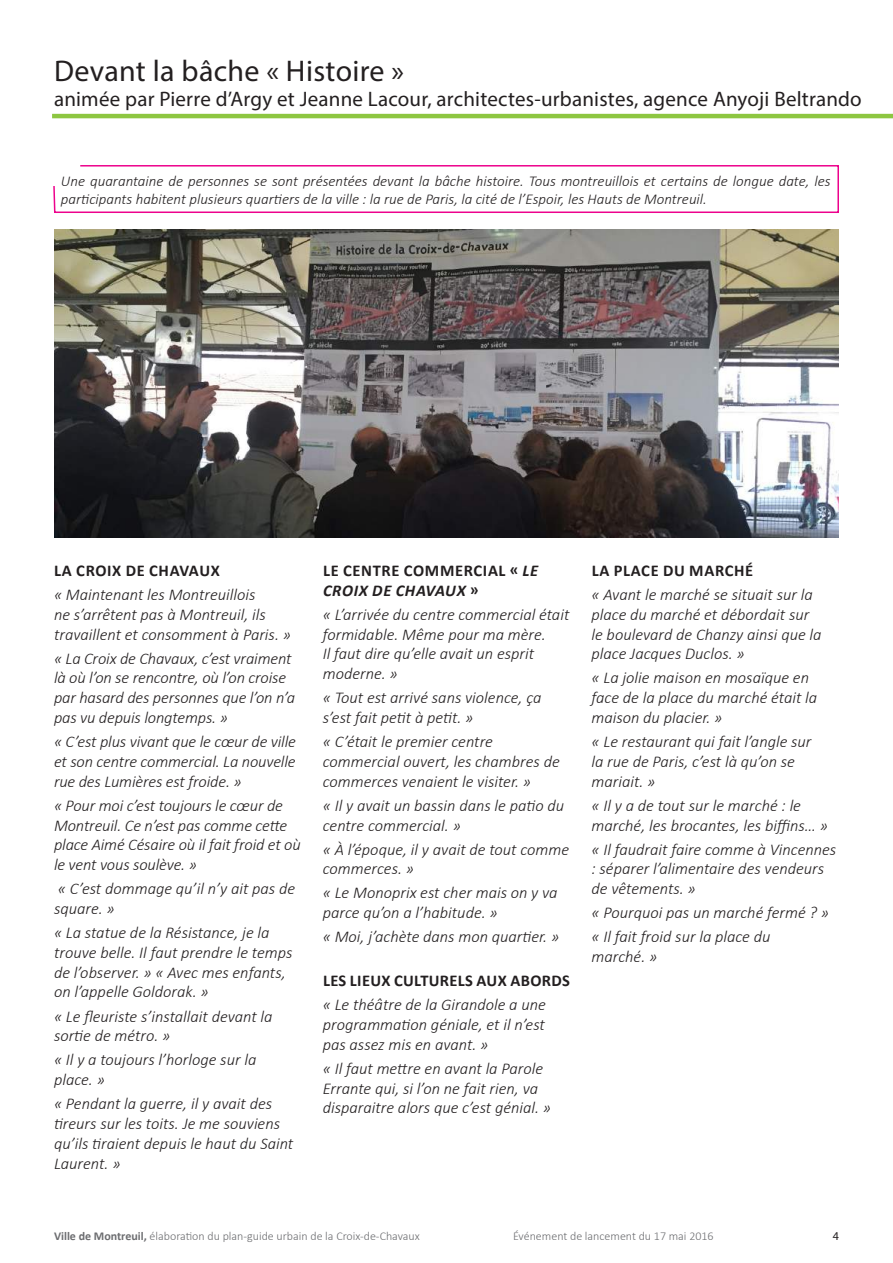
<style>
.page{position:relative;width:893px;height:1263px;background:#fff}
.page>*{position:absolute;margin:0;border:0;box-sizing:border-box;transform-origin:0 0}
.t1{font:30px "Myriad Pro";letter-spacing:.01em;color:#231f20}
.t2{font:21px "Myriad Pro";letter-spacing:.01em;color:#231f20}
.t3{font:italic 300 16.5px/19.8px "Calibri";color:#231f20}
.t4{font:700 16.5px/19.8px "Calibri";letter-spacing:.04em;color:#231f20}
.t5{font:700 16.5px "Calibri";letter-spacing:.02em;color:#231f20}
.t6{font:italic 300 15px/18px "Calibri";color:#231f20}
.t7{font:300 12px "Calibri";color:#6c6d70}
.t8{font:12px "Myriad Pro";color:#231f20}
.s1{font-style:italic}
.s2{font-weight:700}
</style>
<div class="page">
<svg style="left:53px;top:165px;width:786px;height:48px"></svg>
<img style="left:54px;top:229px;width:785px;height:308px">
<hr style="left:52px;top:114px;width:841px;height:4px;background:#8dc641">
<h1 class="t1" style="left:54px;top:52px;width:352px">Devant la bâche « Histoire »</h1>
<p class="t2" style="left:54px;top:86px;width:809px">animée par Pierre d’Argy et Jeanne Lacour, architectes-urbanistes, agence Anyoji Beltrando</p>
<p class="t6" style="left:61px;top:172px;width:771px">Une quarantaine de personnes se sont présentées devant la bâche histoire. Tous montreuillois et certains de longue date, les participants habitent plusieurs quartiers de la ville : la rue de Paris, la cité de l’Espoir, les Hauts de Montreuil.</p>
<p class="t4" style="left:54px;top:560px;width:167px">LA CROIX DE CHAVAUX</p>
<p class="t3" style="left:54px;top:584px;width:238px">« Maintenant les Montreuillois<br>ne s’arrêtent pas à Montreuil, ils travaillent et consomment à Paris. »</p>
<p class="t3" style="left:54px;top:648px;width:243px">« La Croix de Chavaux, c’est vraiment là où l’on se rencontre, où l’on croise par hasard des personnes que l’on n’a pas vu depuis longtemps. »</p>
<p class="t3" style="left:54px;top:731px;width:243px;text-align:justify">« C’est plus vivant que le cœur de ville et son centre commercial. La nouvelle rue des Lumières est froide. »</p>
<p class="t3" style="left:54px;top:795px;width:248px">« Pour moi c’est toujours le cœur de<br>Montreuil. Ce n’est pas comme cette place Aimé Césaire où il fait froid et où le vent vous soulève. »</p>
<p class="t3" style="left:54px;top:879px;width:243px">« C’est dommage qu’il n’y ait pas de square. »</p>
<p class="t3" style="left:54px;top:922px;width:240px">« La statue de la Résistance, je la trouve belle. Il faut prendre le temps de l’observer. » « Avec mes enfants, on l’appelle Goldorak. »</p>
<p class="t3" style="left:54px;top:1006px;width:220px">« Le fleuriste s’installait devant la sortie de métro. »</p>
<p class="t3" style="left:54px;top:1050px;width:204px">« Il y a toujours l’horloge sur la place. »</p>
<p class="t3" style="left:54px;top:1094px;width:241px">« Pendant la guerre, il y avait des tireurs sur les toits. Je me souviens qu’ils tiraient depuis le haut du Saint<br>Laurent. »</p>
<p class="t4" style="left:323px;top:560px;width:217px">LE CENTRE COMMERCIAL « <span class="s1">LE<br>CROIX DE CHAVAUX</span> »</p>
<p class="t3" style="left:323px;top:604px;width:248px">« L’arrivée du centre commercial était formidable. Même pour ma mère.<br>Il faut dire qu’elle avait un esprit moderne. »</p>
<p class="t3" style="left:323px;top:688px;width:220px">« Tout est arrivé sans violence, ça s’est fait petit à petit. »</p>
<p class="t3" style="left:323px;top:731px;width:239px">« C’était le premier centre commercial ouvert, les chambres de commerces venaient le visiter. »</p>
<p class="t3" style="left:323px;top:795px;width:243px">« Il y avait un bassin dans le patio du centre commercial. »</p>
<p class="t3" style="left:323px;top:839px;width:248px">« À l’époque, il y avait de tout comme commerces. »</p>
<p class="t3" style="left:323px;top:883px;width:236px">« Le Monoprix est cher mais on y va parce qu’on a l’habitude. »</p>
<p class="t3" style="left:323px;top:927px;width:238px">« Moi, j’achète dans mon quartier. »</p>
<p class="t5" style="left:323px;top:970px;width:248px">LES LIEUX CULTURELS AUX ABORDS</p>
<p class="t3" style="left:323px;top:995px;width:225px;text-align:justify">« Le théâtre de la Girandole a une programmation géniale, et il n’est pas assez mis en avant. »</p>
<p class="t3" style="left:323px;top:1058px;width:230px">« Il faut mettre en avant la Parole<br>Errante qui, si l’on ne fait rien, va disparaitre alors que c’est génial. »</p>
<p class="t4" style="left:592px;top:560px;width:163px">LA PLACE DU MARCHÉ</p>
<p class="t3" style="left:591px;top:584px;width:232px">« Avant le marché se situait sur la place du marché et débordait sur le boulevard de Chanzy ainsi que la place Jacques Duclos. »</p>
<p class="t3" style="left:591px;top:668px;width:227px">« La jolie maison en mosaïque en face de la place du marché était la maison du placier. »</p>
<p class="t3" style="left:591px;top:731px;width:222px">« Le restaurant qui fait l’angle sur la rue de Paris, c’est là qu’on se mariait. »</p>
<p class="t3" style="left:591px;top:795px;width:238px">« Il y a de tout sur le marché : le marché, les brocantes, les biffins… »</p>
<p class="t3" style="left:591px;top:839px;width:246px">« Il faudrait faire comme à Vincennes : séparer l’alimentaire des vendeurs de vêtements. »</p>
<p class="t3" style="left:591px;top:901px;width:239px;line-height:24px">« Pourquoi pas un marché fermé ? » « Il fait froid sur la place du</p>
<p class="t3" style="left:591px;top:946px;width:67px">marché. »</p>
<p class="t7" style="left:54px;top:1229px;width:367px"><span class="s2">Ville de Montreuil,</span> élaboration du plan-guide urbain de la Croix-de-Chavaux</p>
<p class="t7" style="left:513px;top:1229px;width:202px">Événement de lancement du 17 mai 2016</p>
<p class="t8" style="left:833px;top:1228px;width:8px">4</p>
</div>
